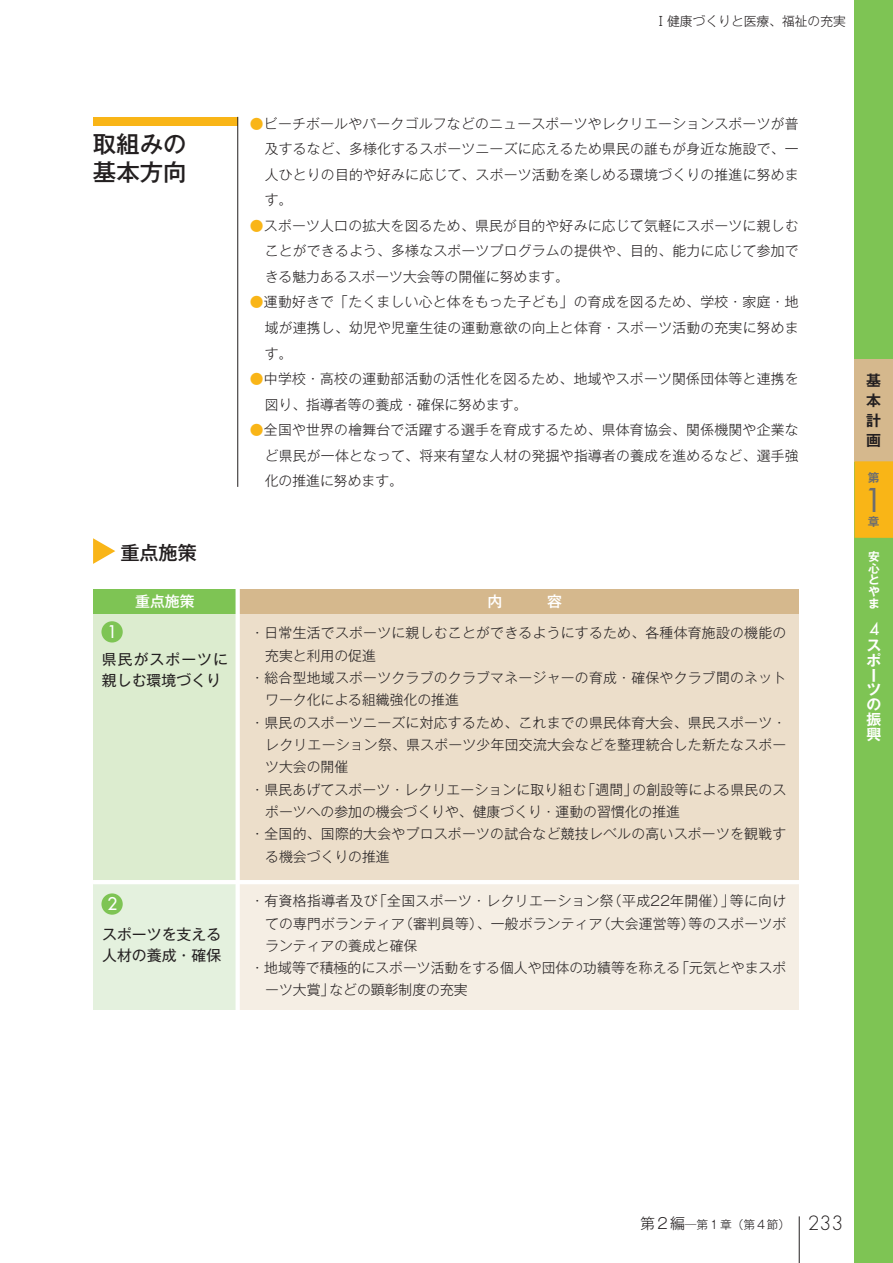
<style>
.page{position:relative;width:893px;height:1263px;background:#fff}
.page>*{position:absolute;margin:0;border:0;box-sizing:border-box;transform-origin:0 0}
.t1{font:31.95px "Futura";color:#6c6d70}
.t2{font:500 23.4px/27.6px "Gothic MB101";color:#231f20}
.t3{font:500 19.2px "Gothic MB101";color:#231f20}
.t4{font:16.95px "Futura";color:#fff}
.t5{font:14.85px/21.3px "Gothic MB101";letter-spacing:.035em;color:#231f20}
.t6{font:14.85px/21.3px "Gothic MB101";color:#231f20}
.t7{font:14.85px/14.9px "Gothic MB101 De B";color:#fff;text-align:justify}
.t8{font:500 14.85px "Gothic MB101";color:#fff}
.t9{font:14.85px/19.8px "Gothic MB101 De B";color:#231f20;text-align:justify}
.t10{font:300 13.8px/25.5px "Gothic MB101";letter-spacing:.015em;color:#231f20;text-align:justify}
.t11{font:300 12.75px "Gothic MB101";color:#231f20}
.t12{font:300 11.7px "Gothic MB101";letter-spacing:.16em;color:#231f20}
.t13{font:11.7px/11.7px "Gothic MB101 De B";color:#fff;text-align:justify}
.t14{font:11.7px "Gothic MB101 De B";color:#6c6d70}
.s1{color:#f9b517}
.s2{font-size:14.85px}
.s3{font-family:"Futura";font-size:19.2px}
</style>
<div class="page">
<div style="left:854px;top:0;width:38px;height:1263px;background:#7ec454"></div>
<div style="left:854px;top:359px;width:38px;height:102px;background:#d5b88d"></div>
<div style="left:854px;top:461px;width:38px;height:77px;background:#f9b517"></div>
<hr style="left:799px;top:1216px;width:1px;height:47px;background:#231f20">
<div style="left:237px;top:884px;width:562px;height:126px;background:#f5eee4"></div>
<div style="left:93px;top:884px;width:144px;height:126px;background:#e4f1de"></div>
<svg style="left:93px;top:538px;width:22px;height:26px"></svg>
<div style="left:237px;top:589px;width:562px;height:25px;background:#d5b88d"></div>
<div style="left:93px;top:589px;width:145px;height:25px;background:#7ec454"></div>
<div style="left:237px;top:614px;width:562px;height:268px;background:#ecdeca"></div>
<div style="left:93px;top:614px;width:145px;height:268px;background:#dceccf"></div>
<hr style="left:93px;top:880px;width:717px;height:4px;background:#fff">
<div style="left:235px;top:589px;width:5px;height:513px;background:#fff"></div>
<div style="left:101px;top:621px;width:22px;height:22px;background:#7ec454;border-radius:50%"></div>
<div style="left:101px;top:893px;width:22px;height:22px;background:#7ec454;border-radius:50%"></div>
<div style="left:93px;top:117px;width:145px;height:8px;background:#f9b517"></div>
<hr style="left:237px;top:117px;width:1px;height:370px;background:#231f20">
<p class="t11" style="left:654px;top:13px;width:193px">Ⅰ健康づくりと医療、福祉の充実</p>
<h2 class="t2" style="left:93px;top:128px;width:95px">取組みの基本方向</h2>
<p class="t10" style="left:265px;top:110px;width:535px;text-indent:-15px"><span class="s1">●</span>ビーチボールやパークゴルフなどのニュースポーツやレクリエーションスポーツが普及するなど、多様化するスポーツニーズに応えるため県民の誰もが身近な施設で、一人ひとりの目的や好みに応じて、スポーツ活動を楽しめる環境づくりの推進に努めます。</p>
<p class="t10" style="left:265px;top:212px;width:535px;text-indent:-15px"><span class="s1">●</span>スポーツ人口の拡大を図るため、県民が目的や好みに応じて気軽にスポーツに親しむことができるよう、多様なスポーツプログラムの提供や、目的、能力に応じて参加できる魅力あるスポーツ大会等の開催に努めます。</p>
<p class="t10" style="left:265px;top:288px;width:535px;text-indent:-15px"><span class="s1">●</span>運動好きで「たくましい心と体をもった子ども」の育成を図るため、学校・家庭・地域が連携し、幼児や児童生徒の運動意欲の向上と体育・スポーツ活動の充実に努めます。</p>
<p class="t10" style="left:265px;top:365px;width:535px;text-indent:-15px"><span class="s1">●</span>中学校・高校の運動部活動の活性化を図るため、地域やスポーツ関係団体等と連携を図り、指導者等の養成・確保に努めます。</p>
<p class="t10" style="left:265px;top:416px;width:535px;text-indent:-15px"><span class="s1">●</span>全国や世界の檜舞台で活躍する選手を育成するため、県体育協会、関係機関や企業など県民が一体となって、将来有望な人材の発掘や指導者の養成を進めるなど、選手強化の推進に努めます。</p>
<h3 class="t3" style="left:120px;top:539px;width:78px">重点施策</h3>
<p class="t8" style="left:135px;top:591px;width:61px">重点施策</p>
<p class="t8" style="left:487px;top:591px;width:16px">内</p>
<p class="t8" style="left:547px;top:591px;width:16px">容</p>
<p class="t10" style="left:250px;top:619px;width:537px">・日常生活でスポーツに親しむことができるようにするため、各種体育施設の機能の</p>
<p class="t10" style="left:265px;top:641px;width:112px">充実と利用の促進</p>
<p class="t10" style="left:250px;top:664px;width:537px">・総合型地域スポーツクラブのクラブマネージャーの育成・確保やクラブ間のネット</p>
<p class="t10" style="left:265px;top:686px;width:195px">ワーク化による組織強化の推進</p>
<p class="t10" style="left:250px;top:708px;width:537px">・県民のスポーツニーズに対応するため、これまでの県民体育大会、県民スポーツ・</p>
<p class="t10" style="left:265px;top:731px;width:522px">レクリエーション祭、県スポーツ少年団交流大会などを整理統合した新たなスポー</p>
<p class="t10" style="left:265px;top:753px;width:84px">ツ大会の開催</p>
<p class="t10" style="left:250px;top:775px;width:537px">・県民あげてスポーツ・レクリエーションに取り組む「週間」の創設等による県民のス</p>
<p class="t10" style="left:265px;top:798px;width:416px">ポーツへの参加の機会づくりや、健康づくり・運動の習慣化の推進</p>
<p class="t10" style="left:250px;top:820px;width:537px">・全国的、国際的大会やプロスポーツの試合など競技レベルの高いスポーツを観戦す</p>
<p class="t10" style="left:265px;top:842px;width:126px">る機会づくりの推進</p>
<p class="t10" style="left:250px;top:887px;width:537px">・有資格指導者及び「全国スポーツ・レクリエーション祭（平成22年開催）」等に向け</p>
<p class="t10" style="left:265px;top:909px;width:522px">ての専門ボランティア（審判員等）、一般ボランティア（大会運営等）等のスポーツボ</p>
<p class="t10" style="left:265px;top:932px;width:154px">ランティアの養成と確保</p>
<p class="t10" style="left:250px;top:954px;width:537px">・地域等で積極的にスポーツ活動をする個人や団体の功績等を称える「元気とやまスポ</p>
<p class="t10" style="left:265px;top:976px;width:204px">ーツ大賞」などの顕彰制度の充実</p>
<p class="t4" style="left:107px;top:621px;width:11px">1</p>
<p class="t5" style="left:102px;top:648px;width:128px">県民がスポーツに親しむ環境づくり</p>
<p class="t4" style="left:107px;top:893px;width:11px">2</p>
<p class="t6" style="left:102px;top:922px;width:121px">スポーツを支える人材の養成・確保</p>
<p class="t9" style="left:866px;top:369px;width:16px">基本計画</p>
<p class="t14" style="left:867px;top:470px;width:13px">第</p>
<p class="t14" style="left:867px;top:513px;width:13px">章</p>
<h1 class="t1" style="left:863px;top:479px;width:21px">1</h1>
<p class="t13" style="left:868px;top:549px;width:13px">安心とやま</p>
<p class="t7" style="left:866px;top:636px;width:16px">スポーツの振興</p>
<p class="t4" style="left:869px;top:617px;width:11px">4</p>
<p class="t12" style="left:640px;top:1217px;width:205px"><span class="s2">第2編</span>─第1章（第4節） <span class="s3">233</span></p>
</div>
